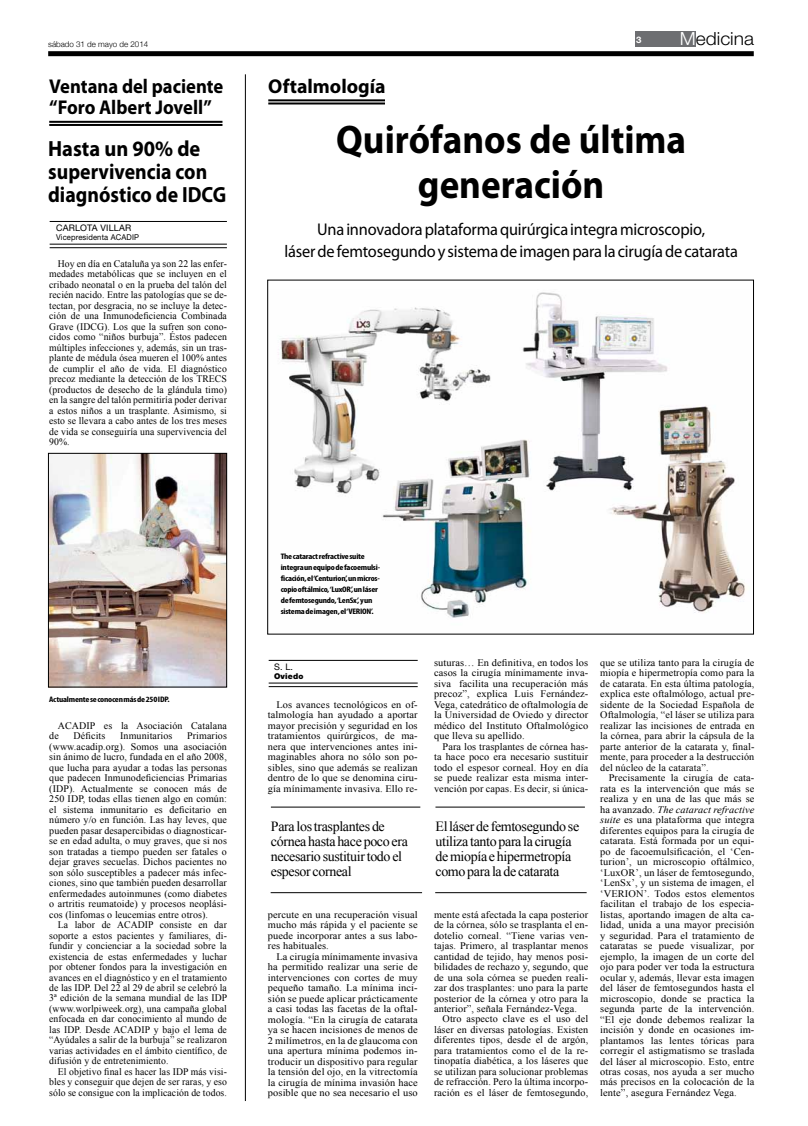
<style>
.page{position:relative;width:808px;height:1126px;background:#fff}
.page>*{position:absolute;margin:0;border:0;box-sizing:border-box;transform-origin:0 0}
.t1{font:700 40px/45px "Myriad Pro";color:#000;text-align:center;scale:.93 1}
.t2{font:700 22px/23px "Myriad Pro";color:#000;scale:.93 1}
.t3{font:700 20px/21px "Myriad Pro";color:#000;scale:.93 1}
.t4{font:700 20px "Myriad Pro";color:#000}
.t5{font:300 18.1px "Helvetica Neue LT Std";color:#000;scale:1.06 1}
.t6{font:17px/22px "Myriad Pro";letter-spacing:-.01em;color:#000;text-align:center;scale:.96 1}
.t7{font:14px/15px "Times New Roman";letter-spacing:-.025em;color:#000}
.t8{font:10px/10.5px "Times New Roman";letter-spacing:.01em;color:#000;text-align:justify}
.t9{font:10px/10.5px "Times New Roman";letter-spacing:.01em;color:#000;text-align:justify;scale:1.04 1}
.t10{font:9px "Helvetica Neue LT Std";letter-spacing:.02em;color:#000}
.t11{font:700 9px "Helvetica Neue LT Std";color:#fff;scale:1.06 1}
.t12{font:700 condensed 8px/11px "Myriad Pro";letter-spacing:-.02em;color:#000;scale:1.18 1}
.t13{font:300 8px "Helvetica Neue";color:#000}
.t14{font:8px "Helvetica Neue LT Std";letter-spacing:.02em;color:#000;scale:.95 1}
.t15{font:900 8px "Helvetica Neue LT Std";letter-spacing:.02em;color:#000}
.s1{color:#fff}
.s2{font-style:italic}
</style>
<div class="page">
<div style="left:48px;top:51px;width:706px;height:5px;background:#000"></div>
<div style="left:635px;top:31px;width:60px;height:15px;background:#6d6e71"></div>
<hr style="left:49px;top:121px;width:173px;height:2px;background:#000">
<hr style="left:49px;top:124px;width:173px;height:2px;background:#000">
<hr style="left:245px;top:74px;width:1px;height:1026px;background:#000">
<hr style="left:268px;top:99px;width:117px;height:2px;background:#000">
<hr style="left:268px;top:102px;width:117px;height:2px;background:#000">
<img style="left:50px;top:455px;width:175px;height:230px">
<div style="left:48px;top:453px;width:179px;height:234px;border:1px solid #000"></div>
<img style="left:278px;top:292px;width:467px;height:326px">
<hr style="left:50px;top:221px;width:177px;height:1px;background:#000">
<hr style="left:50px;top:244px;width:177px;height:1px;background:#000">
<hr style="left:50px;top:247px;width:177px;height:1px;background:#000">
<hr style="left:269px;top:660px;width:149px;height:1px;background:#000">
<hr style="left:269px;top:682px;width:149px;height:1px;background:#000">
<hr style="left:269px;top:686px;width:149px;height:1px;background:#000">
<hr style="left:271px;top:806px;width:149px;height:1px;background:#000">
<hr style="left:271px;top:892px;width:151px;height:1px;background:#000">
<hr style="left:435px;top:806px;width:150px;height:1px;background:#000">
<hr style="left:435px;top:892px;width:152px;height:1px;background:#000">
<p class="t13" style="left:48px;top:40px;width:102px">sábado 31 de mayo de 2014</p>
<h3 class="t3" style="left:49px;top:75px;width:189px">Ventana del paciente “Foro Albert Jovell”</h3>
<h2 class="t2" style="left:48px;top:136px;width:193px">Hasta un 90% de supervivencia con diagnóstico de IDCG</h2>
<p class="t10" style="left:56px;top:223px;width:77px">CARLOTA VILLAR</p>
<p class="t14" style="left:56px;top:233px;width:89px">Vicepresidenta ACADIP</p>
<p class="t8" style="left:49px;top:258px;width:179px;text-indent:9px">Hoy en día en Cataluña ya son 22 las enfer&shy;medades metabólicas que se incluyen en el cribado neonatal o en la prueba del talón del recién nacido. Entre las patologías que se de&shy;tectan, por desgracia, no se incluye la detec&shy;ción de una Inmunodeficiencia Combinada Grave (IDCG). Los que la sufren son cono&shy;cidos como “niños burbuja”. Éstos padecen múltiples infecciones y, además, sin un tras&shy;plante de médula ósea mueren el 100% antes de cumplir el año de vida. El diagnóstico precoz mediante la detección de los TRECS (productos de desecho de la glándula timo) en la sangre del talón permitiría poder derivar a estos niños a un trasplante. Asimismo, si esto se llevara a cabo antes de los tres meses de vida se conseguiría una supervivencia del 90%.</p>
<p class="t11" style="left:636px;top:34px;width:7px">3</p>
<h3 class="t5" style="left:680px;top:27px;width:72px"><span class="s1">M</span>edicina</h3>
<h3 class="t4" style="left:268px;top:73px;width:119px">Oftalmología</h3>
<h1 class="t1" style="left:336px;top:116px;width:378px">Quirófanos de última generación</h1>
<h3 class="t6" style="left:284px;top:218px;width:474px">Una innovadora plataforma quirúrgica integra microscopio,<br>láser de femtosegundo y sistema de imagen para la cirugía de catarata</h3>
<p class="t12" style="left:49px;top:693px;width:104px">Actualmente se conocen más de 250 IDP.</p>
<p class="t8" style="left:49px;top:719px;width:179px;text-indent:9px">ACADIP es la Asociación Catalana de</p>
<p class="t8" style="left:49px;top:730px;width:179px;text-indent:138px">Primarios (www.acadip.org). Somos una asociación sin ánimo de lucro, fundada en el año 2008, que lucha para ayudar a todas las personas que padecen Inmunodeficiencias Primarias (IDP). Actualmente se conocen más de 250 IDP, todas ellas tienen algo en común: el sistema inmunitario es deficitario en número y/o en función. Las hay leves, que pueden pasar desapercibidas o diagnosticar&shy;se en edad adulta, o muy graves, que si nos son tratadas a tiempo pueden ser fatales o dejar graves secuelas. Dichos pacientes no son sólo susceptibles a padecer más infec&shy;ciones, sino que también pueden desarrollar enfermedades autoinmunes (como diabetes o artritis reumatoide) y procesos neoplási&shy;cos (linfomas o leucemias entre otros).</p>
<p class="t8" style="left:49px;top:919px;width:180px;text-indent:9px">La labor de ACADIP consiste en dar soporte a estos pacientes y familiares, di&shy;fundir y concienciar a la sociedad sobre la existencia de estas enfermedades y luchar por obtener fondos para la investigación en avances en el diagnóstico y en el tratamiento de las IDP. Del 22 al 29 de abril se celebró la 3ª edición de la semana mundial de las IDP (www.worlpiweek.org), una campaña global enfocada en dar conocimiento al mundo de las IDP. Desde ACADIP y bajo el lema de “Ayúdales a salir de la burbuja” se realizaron varias actividades en el ámbito científico, de difusión y de entretenimiento.</p>
<p class="t8" style="left:49px;top:1066px;width:179px;text-indent:9px">El objetivo final es hacer las IDP más visi&shy;bles y conseguir que dejen de ser raras, y eso sólo se consigue con la implicación de todos.</p>
<p class="t8" style="left:74px;top:730px;width:33px">Déficits</p>
<p class="t8" style="left:120px;top:730px;width:54px">Inmunitarios</p>
<p class="t12" style="left:281px;top:550px;width:86px">The cataract refractive suite integra un equipo de facoemulsi&shy;ficación, el ‘Centurion’, un micros&shy;copio oftálmico, ‘LuxOR’, un láser de femtosegundo, ‘LenSx’, y un sistema de imagen, el ‘VERION’.</p>
<p class="t10" style="left:274px;top:661px;width:21px">S. L.</p>
<p class="t15" style="left:274px;top:671px;width:31px">Oviedo</p>
<p class="t9" style="left:268px;top:699px;width:146px;text-indent:9px">Los avances tecnológicos en of&shy;talmología han ayudado a aportar mayor precisión y seguridad en los tratamientos quirúrgicos, de ma&shy;nera que intervenciones antes ini&shy;maginables ahora no sólo son po&shy;sibles, sino que además se realizan dentro de lo que se denomina ciru&shy;gía mínimamente invasiva. Ello re-</p>
<p class="t9" style="left:434px;top:657px;width:150px">suturas… En definitiva, en todos los casos la cirugía mínimamente inva&shy;siva facilita una recuperación más precoz”, explica Luis Fernández-Vega, catedrático de oftalmología de la Universidad de Oviedo y director médico del Instituto Oftalmológico que lleva su apellido.</p>
<p class="t8" style="left:434px;top:740px;width:156px;text-indent:9px">Para los trasplantes de córnea has&shy;ta hace poco era necesario sustituir todo el espesor corneal. Hoy en día se puede realizar esta misma inter&shy;vención por capas. Es decir, si única-</p>
<h3 class="t7" style="left:271px;top:818px;width:139px">Para los trasplantes de córnea hasta hace poco era necesario sustituir todo el espesor corneal</h3>
<h3 class="t7" style="left:435px;top:818px;width:145px">El láser de femtosegundo se utiliza tanto para la cirugía de miopía e hipermetropía como para la de catarata</h3>
<p class="t9" style="left:268px;top:908px;width:146px">percute en una recuperación visual mucho más rápida y el paciente se puede incorporar antes a sus labo&shy;res habituales.</p>
<p class="t9" style="left:268px;top:950px;width:146px;text-indent:9px">La cirugía mínimamente invasiva ha permitido realizar una serie de intervenciones con cortes de muy pequeño tamaño. La mínima inci&shy;sión se puede aplicar prácticamente a casi todas las facetas de la oftal&shy;mología. “En la cirugía de catarata ya se hacen incisiones de menos de 2 milímetros, en la de glaucoma con una apertura mínima podemos in&shy;troducir un dispositivo para regular la tensión del ojo, en la vitrectomía la cirugía de mínima invasión hace posible que no sea necesario el uso</p>
<p class="t8" style="left:434px;top:908px;width:156px">mente está afectada la capa posterior de la córnea, sólo se trasplanta el en&shy;dotelio corneal. “Tiene varias ven&shy;tajas. Primero, al trasplantar menos cantidad de tejido, hay menos posi&shy;bilidades de rechazo y, segundo, que de una sola córnea se pueden reali&shy;zar dos trasplantes: uno para la parte posterior de la córnea y otro para la anterior”, señala Fernández-Vega.</p>
<p class="t8" style="left:434px;top:1013px;width:156px;text-indent:9px">Otro aspecto clave es el uso del láser en diversas patologías. Existen diferentes tipos, desde el de argón, para tratamientos como el de la re&shy;tinopatía diabética, a los láseres que se utilizan para solucionar problemas de refracción. Pero la última incorpo&shy;ración es el láser de femtosegundo,</p>
<p class="t8" style="left:600px;top:657px;width:156px">que se utiliza tanto para la cirugía de miopía e hipermetropía como para la de catarata. En esta última patología, explica este oftalmólogo, actual pre&shy;sidente de la Sociedad Española de Oftalmología, “el láser se utiliza para realizar las incisiones de entrada en la córnea, para abrir la cápsula de la parte anterior de la catarata y, final&shy;mente, para proceder a la destrucción del núcleo de la catarata”.</p>
<p class="t9" style="left:600px;top:772px;width:150px;text-indent:9px">Precisamente la cirugía de cata&shy;rata es la intervención que más se realiza y en una de las que más se ha avanzado. <span class="s2">The cataract refractive suite</span> es una plataforma que integra diferentes equipos para la cirugía de catarata. Está formada por un equi&shy;po de facoemulsificación, el ‘Cen&shy;turion’, un microscopio oftálmico, ‘LuxOR’, un láser de femtosegundo, ‘LenSx’, y un sistema de imagen, el ‘VERION’. Todos estos elementos facilitan el trabajo de los especia&shy;listas, aportando imagen de alta ca&shy;lidad, unida a una mayor precisión y seguridad. Para el tratamiento de cataratas se puede visualizar, por ejemplo, la imagen de un corte del ojo para poder ver toda la estructura ocular y, además, llevar esta imagen del láser de femtosegundos hasta el microscopio, donde se practica la segunda parte de la intervención. “El eje donde debemos realizar la incisión y donde en ocasiones im&shy;plantamos las lentes tóricas para corregir el astigmatismo se traslada del láser al microscopio. Esto, entre otras cosas, nos ayuda a ser mucho más precisos en la colocación de la lente”, asegura Fernández Vega.</p>
</div>
